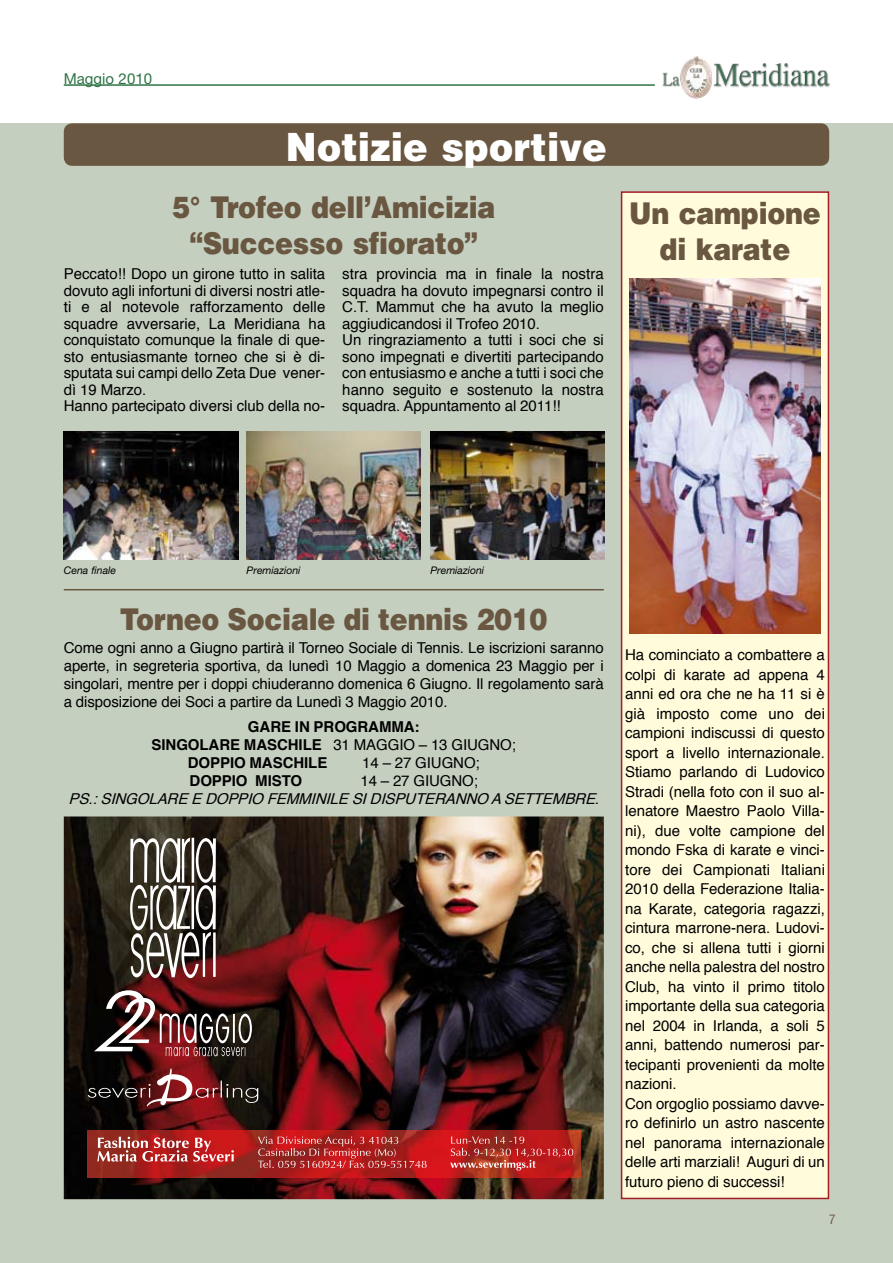
<style>
.page{position:relative;width:893px;height:1263px;background:#fff}
.page>*{position:absolute;margin:0;border:0;box-sizing:border-box;transform-origin:0 0}
.t1{font:900 39px "Helvetica";color:#fff;scale:.95 1}
.t2{font:900 30px/36px "Helvetica";letter-spacing:-.01em;color:#6a5741;text-align:center;scale:.9 1}
.t3{font:15px/19.5px "Helvetica";color:#000}
.t4{font:italic 15px "Helvetica";color:#000}
.t5{font:700 15px "Helvetica";letter-spacing:-.005em;color:#000}
.t6{font:15px "Helvetica Neue";color:#2e7346}
.t7{font:condensed 12.75px "Helvetica";color:#6a5741}
.t8{font:italic 10.5px "Helvetica Neue";color:#000}
.s1{font-weight:700}
</style>
<div class="page">
<div style="left:0;top:123px;width:893px;height:1140px;background:#c5cfbf"></div>
<img style="left:713px;top:63px;width:117px;height:25px">
<img style="left:662px;top:72px;width:18px;height:15px">
<img style="left:680px;top:56px;width:32px;height:43px">
<hr style="left:64px;top:84px;width:591px;height:2px;background:#2e7346">
<div style="left:64px;top:123px;width:765px;height:43px;background:#6a5741;border-radius:9px"></div>
<div style="left:621px;top:191px;width:208px;height:1008px;background:#fffbdb;border:2px solid #a41d23"></div>
<img style="left:629px;top:279px;width:192px;height:355px">
<hr style="left:64px;top:589px;width:540px;height:1px;background:#6a5741">
<img style="left:247px;top:432px;width:174px;height:127px">
<img style="left:430px;top:432px;width:175px;height:127px">
<img style="left:64px;top:432px;width:174px;height:127px">
<img style="left:64px;top:816px;width:540px;height:383px">
<svg style="left:130px;top:838px;width:86px;height:140px"></svg>
<svg style="left:94px;top:990px;width:158px;height:66px"></svg>
<svg style="left:88px;top:1068px;width:170px;height:39px"></svg>
<img style="left:88px;top:1130px;width:493px;height:48px">
<svg style="left:450px;top:1136px;width:123px;height:34px"></svg>
<svg style="left:97px;top:1137px;width:137px;height:24px"></svg>
<svg style="left:258px;top:1136px;width:169px;height:32px"></svg>
<p class="t6" style="left:64px;top:70px;width:90px">Maggio 2010</p>
<h1 class="t1" style="left:286px;top:122px;width:339px">Notizie sportive</h1>
<h2 class="t2" style="left:172px;top:188px;width:361px">5° Trofeo dell’Amicizia “Successo sfiorato”</h2>
<p class="t3" style="left:64px;top:265px;width:263px;line-height:16.5px">Peccato!! Dopo un girone tutto in salita dovuto agli infortuni di diversi nostri atle&shy;ti e al notevole rafforzamento delle squadre avversarie, La Meridiana ha conquistato comunque la finale di que&shy;sto entusiasmante torneo che si è di&shy;sputata sui campi dello Zeta Due vener&shy;dì 19 Marzo.<br>Hanno partecipato diversi club della no-</p>
<p class="t3" style="left:342px;top:265px;width:263px;line-height:16.5px">stra provincia ma in finale la nostra squadra ha dovuto impegnarsi contro il C.T. Mammut che ha avuto la meglio aggiudicandosi il Trofeo 2010.<br>Un ringraziamento a tutti i soci che si sono impegnati e divertiti partecipando con entusiasmo e anche a tutti i soci che hanno seguito e sostenuto la nostra squadra. Appuntamento al 2011!!</p>
<h2 class="t2" style="left:629px;top:195px;width:215px">Un campione di karate</h2>
<p class="t8" style="left:64px;top:564px;width:54px">Cena finale</p>
<p class="t8" style="left:247px;top:564px;width:55px">Premiazioni</p>
<p class="t8" style="left:430px;top:564px;width:55px">Premiazioni</p>
<h2 class="t2" style="left:120px;top:600px;width:477px">Torneo Sociale di tennis 2010</h2>
<p class="t3" style="left:64px;top:638px;width:541px;line-height:18px;text-align:justify">Come ogni anno a Giugno partirà il Torneo Sociale di Tennis. Le iscrizioni saranno aperte, in segreteria sportiva, da lunedì 10 Maggio a domenica 23 Maggio per i singolari, mentre per i doppi chiuderanno domenica 6 Giugno. Il regolamento sarà a disposizione dei Soci a partire da Lunedì 3 Maggio 2010.</p>
<p class="t5" style="left:248px;top:713px;width:173px">GARE IN PROGRAMMA:</p>
<p class="t3" style="left:152px;top:735px;width:366px"><span class="s1">SINGOLARE MASCHILE</span> 31 MAGGIO – 13 GIUGNO;</p>
<p class="t5" style="left:188px;top:749px;width:141px">DOPPIO MASCHILE</p>
<p class="t3" style="left:362px;top:753px;width:119px">14 – 27 GIUGNO;</p>
<p class="t5" style="left:190px;top:767px;width:114px">DOPPIO MISTO</p>
<p class="t3" style="left:360px;top:771px;width:119px">14 – 27 GIUGNO;</p>
<p class="t4" style="left:69px;top:786px;width:539px">PS.:SINGOLAREEDOPPIOFEMMINILESIDISPUTERANNOASETTEMBRE.</p>
<p class="t3" style="left:625px;top:645px;width:201px">Ha cominciato a combattere a colpi di karate ad appena 4 anni ed ora che ne ha 11 si è già imposto come uno dei campioni indiscussi di questo sport a livello internazionale.<br>Stiamo parlando di Ludovico<br>Stradi (nella foto con il suo al&shy;lenatore Maestro Paolo Villa&shy;ni), due volte campione del mondo Fska di karate e vinci&shy;tore dei Campionati Italiani<br>2010 della Federazione Italia&shy;na Karate, categoria ragazzi, cintura marrone-nera. Ludovi&shy;co, che si allena tutti i giorni anche nella palestra del nostro<br>Club, ha vinto il primo titolo importante della sua categoria nel 2004 in Irlanda, a soli 5 anni, battendo numerosi par&shy;tecipanti provenienti da molte nazioni.<br>Con orgoglio possiamo davve&shy;ro definirlo un astro nascente nel panorama internazionale delle arti marziali! Auguri di un futuro pieno di successi!</p>
<p class="t7" style="left:829px;top:1211px;width:8px">7</p>
</div>
